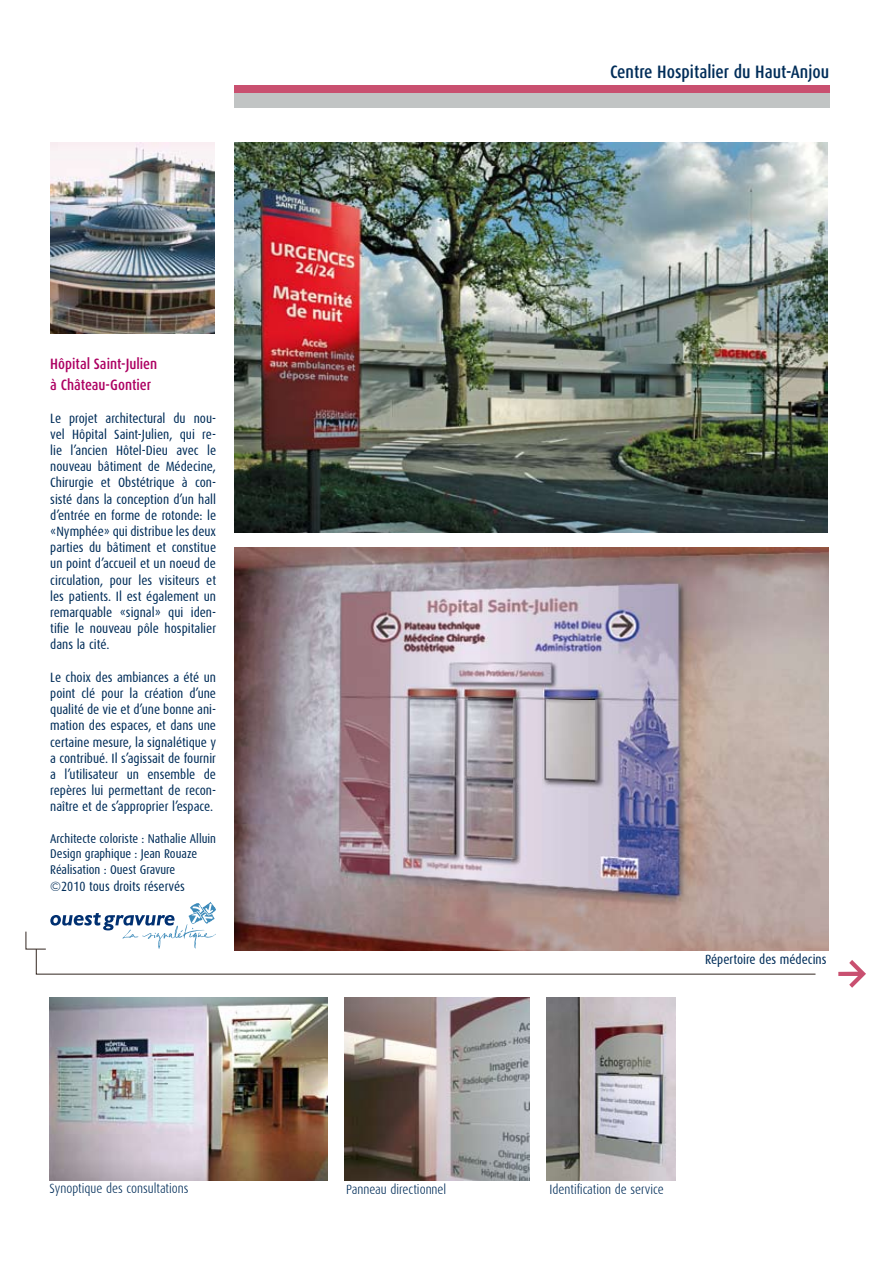
<style>
.page{position:relative;width:893px;height:1263px;background:#fff}
.page>*{position:absolute;margin:0;border:0;box-sizing:border-box;transform-origin:0 0}
.t1{font:500 18px "Dax Condensed";color:#002d59}
.t2{font:500 15px/21.6px "Dax Condensed";color:#ad0062}
.t3{font:13.5px/16.2px "Dax Condensed";color:#002d59;text-align:justify}
.t4{font:300 13.5px "Dax Condensed";color:#002d59}
.t5{font:12.75px/15.8px "Dax Condensed";color:#002d59}
</style>
<div class="page">
<img style="left:50px;top:997px;width:277px;height:183px">
<img style="left:235px;top:548px;width:593px;height:402px">
<div style="left:234px;top:93px;width:595px;height:15px;background:#c1c4c4"></div>
<div style="left:234px;top:85px;width:595px;height:8px;background:#c95070"></div>
<svg style="left:838px;top:960px;width:28px;height:28px"></svg>
<img style="left:345px;top:997px;width:184px;height:183px">
<img style="left:546px;top:997px;width:129px;height:183px">
<img style="left:234px;top:142px;width:593px;height:390px">
<img style="left:51px;top:143px;width:164px;height:190px">
<svg style="left:25px;top:902px;width:791px;height:73px"></svg>
<p class="t2" style="left:50px;top:353px;width:109px">Hôpital Saint-Julien à Château-Gontier</p>
<p class="t3" style="left:50px;top:410px;width:167px">Le projet architectural du nou&shy;vel Hôpital Saint-Julien, qui re&shy;lie l’ancien Hôtel-Dieu avec le nouveau bâtiment de Médecine, Chirurgie et Obstétrique à con&shy;sisté dans la conception d’un hall d’entrée en forme de rotonde: le «Nymphée» qui distribue les deux parties du bâtiment et constitue un point d’accueil et un noeud de circulation, pour les visiteurs et les patients. Il est également un remarquable «signal» qui iden&shy;tifie le nouveau pôle hospitalier dans la cité.</p>
<p class="t3" style="left:50px;top:669px;width:167px">Le choix des ambiances a été un point clé pour la création d’une qualité de vie et d’une bonne ani&shy;mation des espaces, et dans une certaine mesure, la signalétique y a contribué. Il s’agissait de fournir a l’utilisateur un ensemble de repères lui permettant de recon&shy;naître et de s’approprier l’espace.</p>
<p class="t5" style="left:50px;top:831px;width:167px">Architecte coloriste : Nathalie Alluin<br>Design graphique : Jean Rouaze<br>Réalisation : Ouest Gravure</p>
<p class="t3" style="left:50px;top:878px;width:136px">©2010 tous droits réservés</p>
<h1 class="t1" style="left:610px;top:62px;width:221px">Centre Hospitalier du Haut-Anjou</h1>
<p class="t3" style="left:705px;top:951px;width:123px">Répertoire des médecins</p>
<p class="t4" style="left:50px;top:1181px;width:140px">Synoptique des consultations</p>
<p class="t4" style="left:346px;top:1182px;width:102px">Panneau directionnel</p>
<p class="t4" style="left:550px;top:1182px;width:116px">Identification de service</p>
</div>
